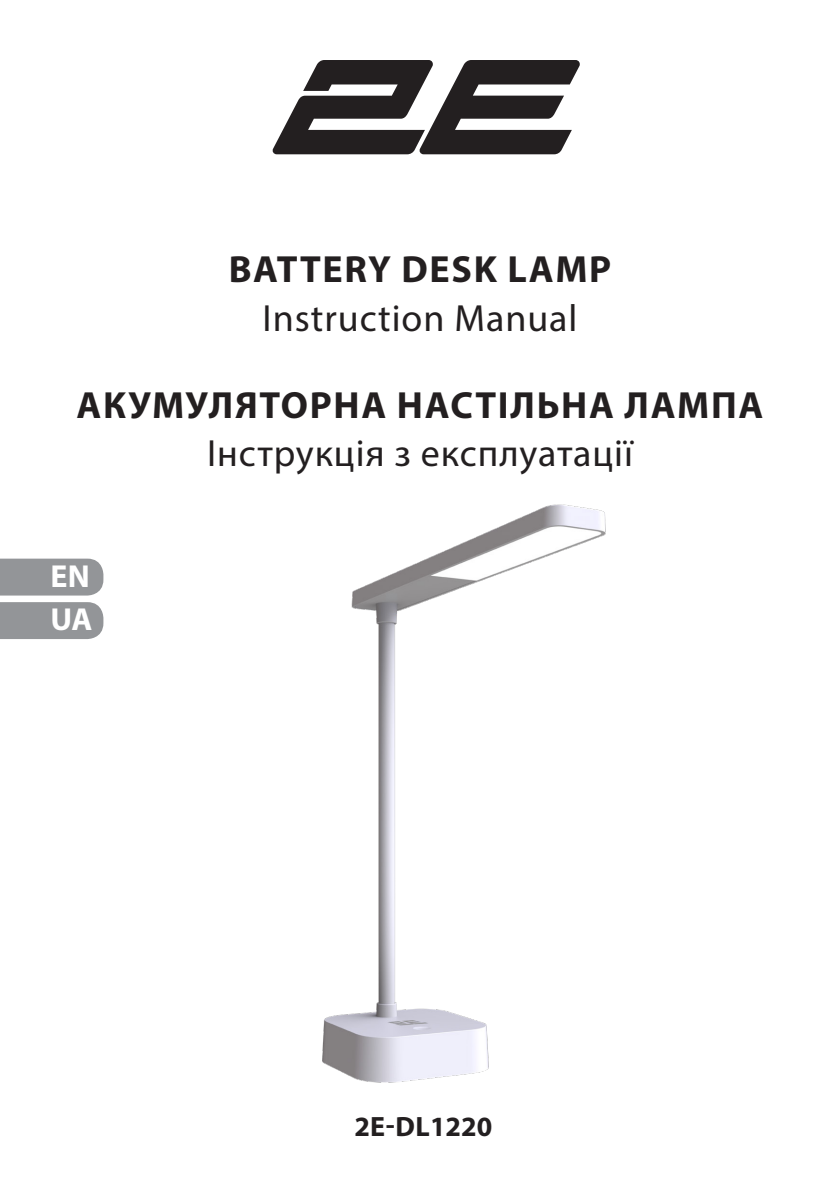
<style>
.page{position:relative;width:840px;height:1191px;background:#fff}
.page>*{position:absolute;margin:0;border:0;box-sizing:border-box;transform-origin:0 0}
.t1{font:700 38px "Myriad Pro";letter-spacing:.045em;color:#231f20}
.t2{font:38px "Myriad Pro";letter-spacing:.025em;color:#231f20}
.t3{font:700 31.8px "Myriad Pro";color:#fff}
.t4{font:700 28px "Myriad Pro";letter-spacing:.005em;color:#231f20}
</style>
<div class="page">
<div style="left:0;top:602px;width:86px;height:37px;background:#939598"></div>
<div style="left:0;top:558px;width:86px;height:37px;background:#939598"></div>
<svg style="left:272px;top:60px;width:308px;height:94px"></svg>
<img style="left:86px;top:504px;width:520px;height:579px">
<p class="t1" style="left:228px;top:244px;width:384px">BATTERY DESK LAMP</p>
<p class="t2" style="left:262px;top:294px;width:316px">Instruction Manual</p>
<p class="t1" style="left:76px;top:380px;width:688px">АКУМУЛЯТОРНА НАСТІЛЬНА ЛАМПА</p>
<p class="t2" style="left:207px;top:430px;width:427px">Інструкція з експлуатації</p>
<p class="t3" style="left:51px;top:555px;width:41px">EN</p>
<p class="t3" style="left:51px;top:599px;width:43px">UA</p>
<p class="t4" style="left:354px;top:1108px;width:139px">2E-DL1220</p>
</div>
